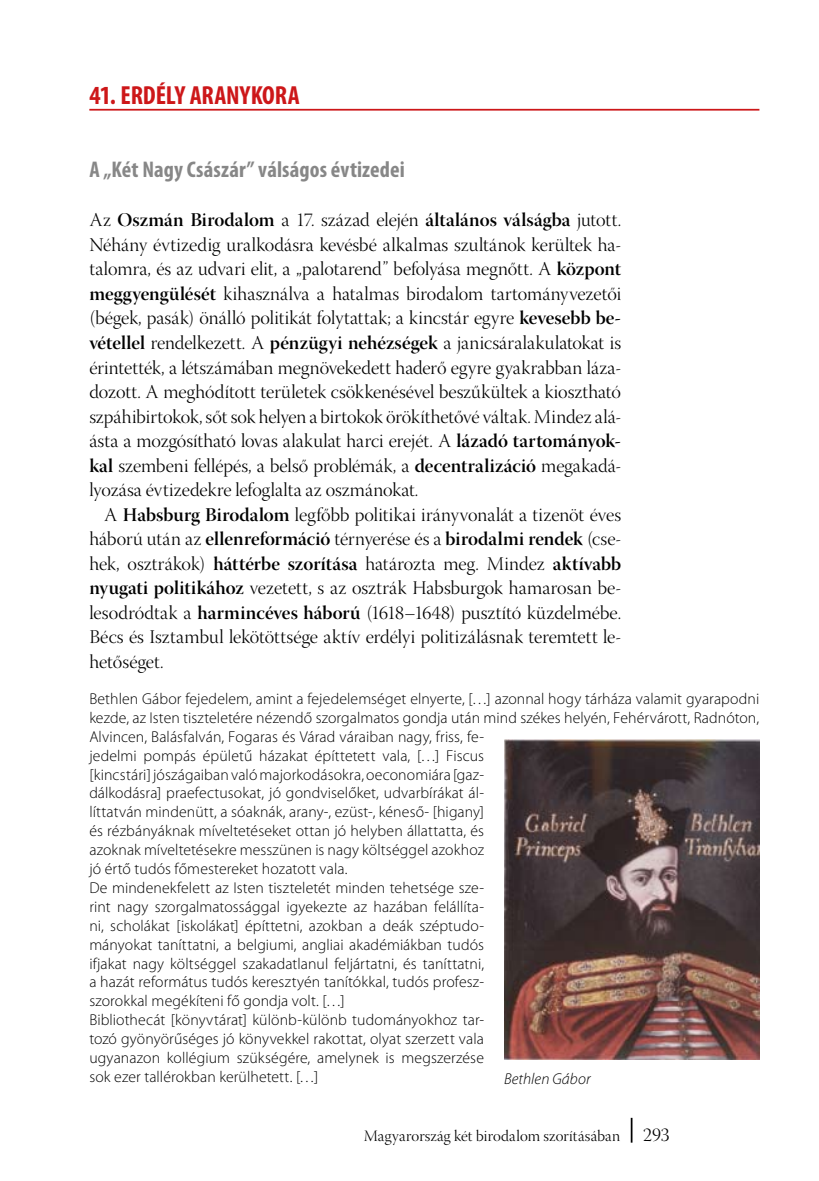
<style>
.page{position:relative;width:819px;height:1181px;background:#fff}
.page>*{position:absolute;margin:0;border:0;box-sizing:border-box;transform-origin:0 0}
.t1{font:700 condensed 26.25px "Myriad Pro";letter-spacing:-.005em;color:#cd1719}
.t2{font:700 condensed 22.75px "Myriad Pro";letter-spacing:.005em;color:#878787}
.t3{font:19.25px/24.5px "Warnock Pro Light Disp";color:#000;text-align:justify}
.t4{font:19.25px "Warnock Pro Semibold Disp";letter-spacing:.005em;color:#000}
.t5{font:300 15.75px/18.9px "Myriad Pro";letter-spacing:.005em;color:#000}
.t6{font:15.75px "Warnock Pro Light Disp";letter-spacing:.01em;color:#000}
.t7{font:italic 300 15.75px "Myriad Pro";letter-spacing:.005em;color:#000}
.s1{font-family:"Warnock Pro Light Disp"}
.s2{font-family:"Warnock Pro Semibold Disp"}
.s3{font-size:19.25px}
</style>
<div class="page">
<hr style="left:630px;top:1117px;width:2px;height:25px;background:#000">
<hr style="left:89px;top:109px;width:670px;height:2px;background:#cd1719">
<img style="left:504px;top:739px;width:255px;height:320px">
<h1 class="t1" style="left:89px;top:79px;width:212px">41. ERDÉLY ARANYKORA</h1>
<h2 class="t2" style="left:89px;top:156px;width:317px">A „Két Nagy Császár” válságos évtizedei</h2>
<p class="t4" style="left:89px;top:208px;width:533px"><span class="s1">Az</span> Oszmán Birodalom <span class="s1">a 17. század elején</span> általános válságba <span class="s1">jutott.</span></p>
<p class="t3" style="left:89px;top:234px;width:533px">Néhány évtizedig uralkodásra kevésbé alkalmas szultánok kerültek ha&shy;talomra, és az udvari elit, a „palotarend” befolyása megnőtt. A <span class="s2">központ meggyengülését</span> kihasználva a hatalmas birodalom tartományvezetői (bégek, pasák) önálló politikát folytattak; a kincstár egyre <span class="s2">kevesebb be&shy;vétellel</span> rendelkezett. A <span class="s2">pénzügyi nehézségek</span> a janicsáralakulatokat is érintették, a létszámában megnövekedett haderő egyre gyakrabban láza&shy;dozott. A meghódított területek csökkenésével beszűkültek a kiosztható szpáhibirtokok, sőt sok helyen a birtokok örökíthetővé váltak. Mindez alá&shy;ásta a mozgósítható lovas alakulat harci erejét. A <span class="s2">lázadó tartományok&shy;kal</span> szembeni fellépés, a belső problémák, a <span class="s2">decentralizáció</span> megakadá&shy;lyozása évtizedekre lefoglalta az oszmánokat.</p>
<p class="t3" style="left:89px;top:504px;width:533px;text-indent:15px">A <span class="s2">Habsburg Birodalom</span> legfőbb politikai irányvonalát a tizenöt éves háború után az <span class="s2">ellenreformáció</span> térnyerése és a <span class="s2">birodalmi rendek</span> (cse&shy;hek, osztrákok) <span class="s2">háttérbe szorítása</span> határozta meg. Mindez <span class="s2">aktívabb nyugati politikához</span> vezetett, s az osztrák Habsburgok hamarosan be&shy;lesodródtak a <span class="s2">harmincéves háború</span> (1618–1648) pusztító küzdelmébe.<br>Bécs és Isztambul lekötöttsége aktív erdélyi politizálásnak teremtett le&shy;hetőséget.</p>
<p class="t5" style="left:89px;top:689px;width:671px">Bethlen Gábor fejedelem, amint a fejedelemséget elnyerte, […] azonnal hogy tárháza valamit gyarapodni kezde, az Isten tiszteletére nézendő szorgalmatos gondja után mind székes helyén, Fehérvárott, Radnóton, Alvincen, Balásfalván, Fogaras és Várad váraiban nagy, friss, fe-<br>jedelmi pompás épületű házakat építtetett vala, […] Fiscus<br>[kincstári] jószágaiban való majorkodásokra, oeconomiára [gaz-<br>dálkodásra] praefectusokat, jó gondviselőket, udvarbírákat ál-<br>líttatván mindenütt, a sóaknák, arany-, ezüst-, kéneső- [higany]<br>és rézbányáknak míveltetéseket ottan jó helyben állattatta, és<br>azoknak míveltetésekre messzünen is nagy költséggel azokhoz<br>jó értő tudós főmestereket hozatott vala.<br>De mindenekfelett az Isten tiszteletét minden tehetsége sze-<br>rint nagy szorgalmatossággal igyekezte az hazában felállíta-<br>ni, scholákat [iskolákat] építtetni, azokban a deák széptudo-<br>mányokat taníttatni, a belgiumi, angliai akadémiákban tudós<br>ifjakat nagy költséggel szakadatlanul feljártatni, és taníttatni,<br>a hazát református tudós keresztyén tanítókkal, tudós profes -<br>szorokkal megékíteni fő gondja volt. […]<br>Bibliothecát [könyvtárat] különb-különb tudományokhoz tar-<br>tozó gyönyörűséges jó könyvekkel rakottat, olyat szerzett vala<br>ugyanazon kollégium szükségére, amelynek is megszerzése<br>sok ezer tallérokban kerülhetett. […]</p>
<p class="t7" style="left:504px;top:1069px;width:88px">Bethlen Gábor</p>
<p class="t6" style="left:363px;top:1127px;width:307px">Magyarország két birodalom szorításában <span class="s3">293</span></p>
</div>
